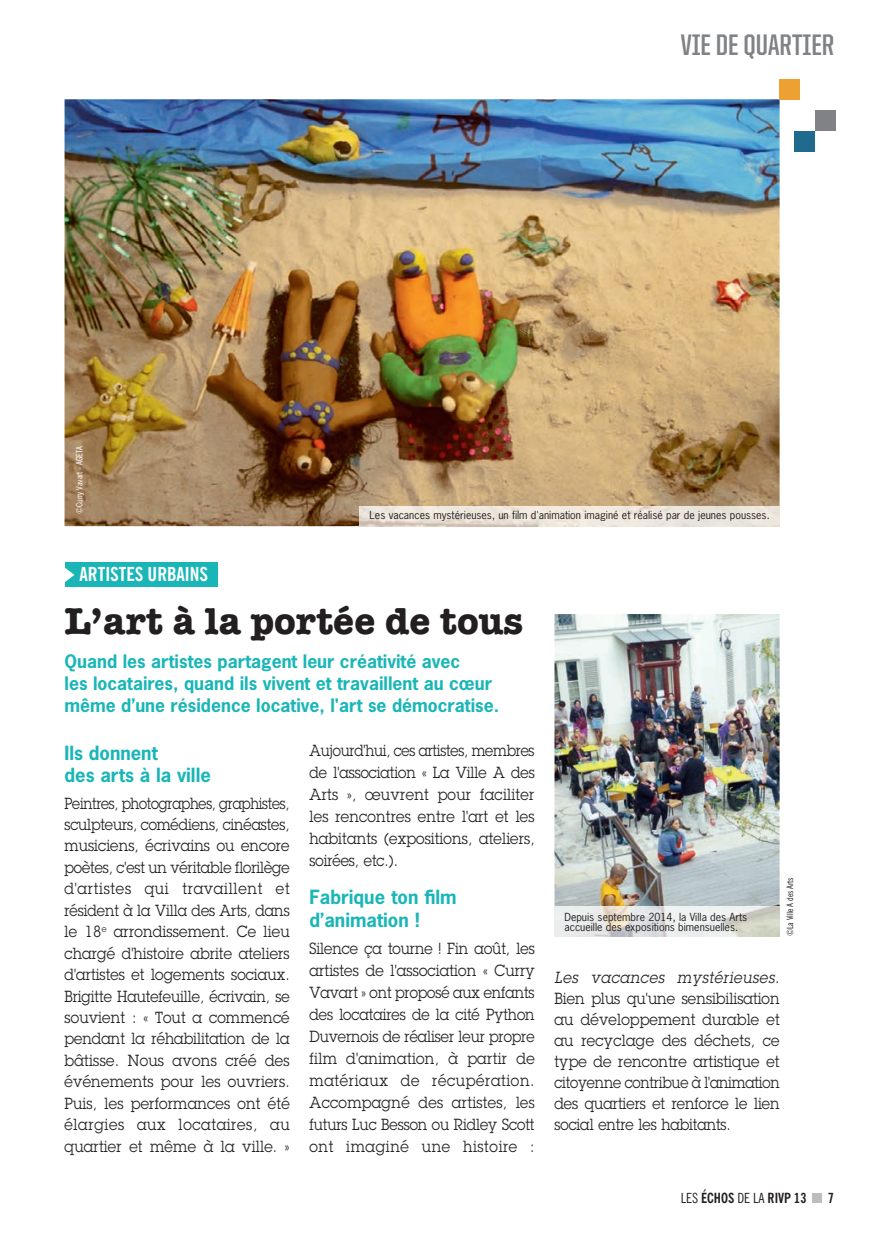
<style>
.page{position:relative;width:869px;height:1241px;background:#fff}
.page>*{position:absolute;margin:0;border:0;box-sizing:border-box;transform-origin:0 0}
.t1{font:700 38.5px "American Typewriter";color:#231f20}
.t2{font:700 29.75px "United Sans Cond";color:#808285}
.t3{font:700 condensed 19.25px "News Gothic BT";color:#fff}
.t4{font:700 18.38px/22.4px "News Gothic";color:#1ab6b7}
.t5{font:700 17.5px/21.9px "News Gothic";color:#1ab6b7}
.t6{font:15.75px/21.3px "Lubalin Graph Std";letter-spacing:.01em;color:#231f20;text-align:justify;scale:.87 1}
.t7{font:15.75px/22.1px "Lubalin Graph Std";letter-spacing:.01em;color:#231f20;text-align:justify;scale:.9 1}
.t8{font:15.75px/21px "Lubalin Graph Std";letter-spacing:.01em;color:#231f20;text-align:justify;scale:.92 1}
.t9{font:15.75px/22.1px "Lubalin Graph Std";letter-spacing:.01em;color:#231f20;text-align:justify;scale:.89 1}
.t10{font:700 condensed 14px "News Gothic BT";color:#231f20}
.t11{font:10.5px/10.5px "News Gothic";color:#231f20}
.t12{font:condensed 8.75px "News Gothic BT";color:#fff}
.t13{font:condensed 8.75px "News Gothic BT";color:#231f20}
.s1{font-style:italic}
.s2{font-weight:400}
</style>
<div class="page">
<div style="left:811px;top:1192px;width:10px;height:10px;background:#bcbdc0"></div>
<div style="left:64px;top:562px;width:153px;height:25px;background:#1ab6b7"></div>
<svg style="left:64px;top:567px;width:10px;height:15px"></svg>
<div style="left:814px;top:110px;width:21px;height:21px;background:#808285"></div>
<div style="left:779px;top:79px;width:20px;height:20px;background:#eea133"></div>
<div style="left:794px;top:131px;width:20px;height:20px;background:#1f6a8d"></div>
<img style="left:64px;top:99px;width:715px;height:427px">
<img style="left:554px;top:614px;width:225px;height:292px">
<img style="left:359px;top:506px;width:420px;height:20px">
<img style="left:554px;top:906px;width:225px;height:30px">
<p class="t12" style="left:74px;top:514px;width:69px;rotate:-90deg">©Curry Vavart - AGETA</p>
<h2 class="t2" style="left:680px;top:29px;width:155px">VIE DE QUARTIER</h2>
<p class="t11" style="left:369px;top:510px;width:401px">Les vacances mystérieuses, un film d'animation imaginé et réalisé par de jeunes pousses.</p>
<p class="t3" style="left:80px;top:562px;width:130px">ARTISTES URBAINS</p>
<h1 class="t1" style="left:64px;top:587px;width:460px">L’art à la portée de tous</h1>
<p class="t5" style="left:64px;top:650px;width:436px">Quand les artistes partagent leur créativité avec<br>les locataires, quand ils vivent et travaillent au cœur même d’une résidence locative, l'art se démocratise.</p>
<p class="t4" style="left:64px;top:740px;width:148px">Ils donnent<br>des arts à la ville</p>
<p class="t6" style="left:64px;top:792px;width:260px">Peintres, photographes, graphistes, sculpteurs, comédiens, cinéastes, musiciens, écrivains ou encore poètes, c'est un véritable florilège d'artistes qui travaillent et résident à la Villa des Arts, dans le 18<sup>e</sup> arrondissement. Ce lieu chargé d'histoire abrite ateliers d'artistes et logements sociaux.<br>Brigitte Hautefeuille, écrivain, se souvient : « Tout a commencé pendant la réhabilitation de la bâtisse. Nous avons créé des événements pour les ouvriers.<br>Puis, les performances ont été élargies aux locataires, au quartier et même à la ville. »</p>
<p class="t9" style="left:309px;top:739px;width:254px">Aujourd'hui, ces artistes, membres de l'association « La Ville A des Arts », œuvrent pour faciliter les rencontres entre l'art et les habitants (expositions, ateliers, soirées, etc.).</p>
<p class="t4" style="left:309px;top:884px;width:148px;line-height:23.1px">Fabrique ton film d’animation !</p>
<p class="t7" style="left:309px;top:936px;width:251px">Silence ça tourne ! Fin août, les artistes de l'association « Curry Vavart » ont proposé aux enfants des locataires de la cité Python Duvernois de réaliser leur propre film d'animation, à partir de matériaux de récupération.<br>Accompagné des artistes, les futurs Luc Besson ou Ridley Scott ont imaginé une histoire :</p>
<p class="t11" style="left:564px;top:911px;width:184px">Depuis septembre 2014, la Villa des Arts accueille des expositions bimensuelles.</p>
<p class="t13" style="left:784px;top:936px;width:61px;rotate:-90deg">©La Ville A des Arts</p>
<p class="t8" style="left:554px;top:966px;width:246px"><span class="s1">Les vacances mystérieuses</span>.<br>Bien plus qu'une sensibilisation au développement durable et au recyclage des déchets, ce type de rencontre artistique et citoyenne contribue à l'animation des quartiers et renforce le lien social entre les habitants.</p>
<p class="t10" style="left:680px;top:1188px;width:127px"><span class="s2">LES</span> ÉCHOS <span class="s2">DE LA</span> RIVP 13</p>
<p class="t10" style="left:827px;top:1188px;width:8px">7</p>
</div>
